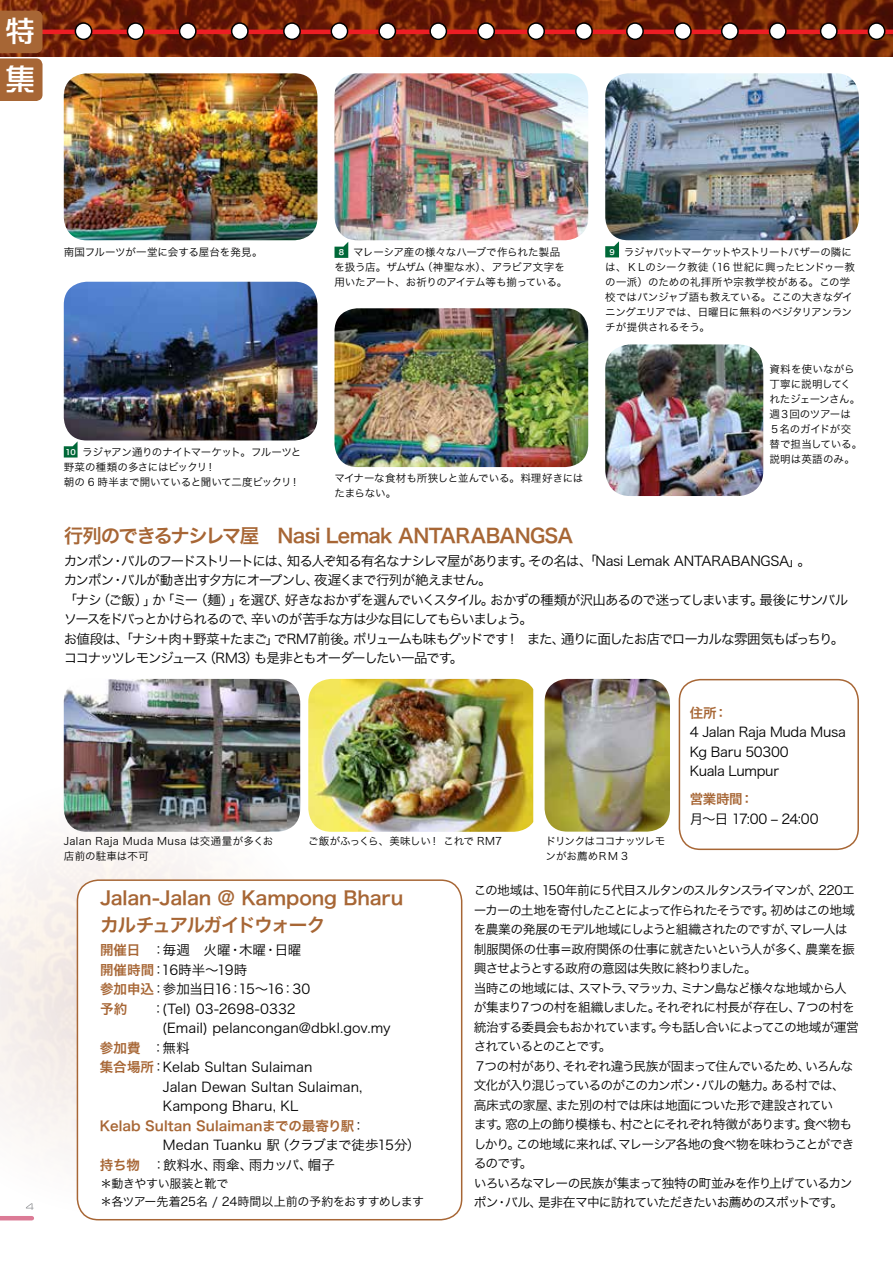
<style>
.page{position:relative;width:893px;height:1263px;background:#fff}
.page>*{position:absolute;margin:0;border:0;box-sizing:border-box;transform-origin:0 0}
.t1{font:30px/48px "DF So Gei W5 MP RKSJ H";color:#fff}
.t2{font:19.5px "Hira Kaku Pro N W6";letter-spacing:-.04em;color:#a76635}
.t3{font:18.75px/27px "Hira Kaku Pro N W6";letter-spacing:-.015em;color:#a76635}
.t4{font:13.5px/19.5px "Hira Kaku Pro N W3";letter-spacing:-.08em;color:#000}
.t5{font:13.5px/19.5px "Hira Kaku Pro N W3";letter-spacing:.01em;color:#000}
.t6{font:13.5px "Hira Kaku Pro N W3";letter-spacing:-.05em;color:#000}
.t7{font:13.5px/19.5px "Hira Kaku Pro N W3";letter-spacing:-.01em;color:#000}
.t8{font:13.5px "Hira Kaku Pro N W6";color:#a76635}
.t9{font:13.5px/19.5px "Hira Kaku Pro N W3";letter-spacing:-.02em;color:#000}
.t10{font:13.5px "Hira Kaku Pro N W3";letter-spacing:.005em;color:#000}
.t11{font:13.5px "Hira Kaku Pro N W3";letter-spacing:-.07em;color:#000}
.t12{font:12.75px/19.5px "Hira Kaku Pro N W3";letter-spacing:-.065em;color:#000}
.t13{font:12px/18px "Hira Kaku Pro N W3";letter-spacing:-.02em;color:#000}
.t14{font:10.5px/15px "Hira Kaku Pro N W3";letter-spacing:-.015em;color:#000}
.t15{font:10.5px/15px "Hira Kaku Pro N W3";letter-spacing:-.035em;color:#000}
.t16{font:10.5px/15px "Hira Kaku Pro N W3";letter-spacing:.035em;color:#000}
.t17{font:10.5px/15px "Hira Kaku Pro N W3";letter-spacing:-.04em;color:#000}
.t18{font:7.5px "Hira Kaku Pro N W6";color:#fff}
.s1{font-family:"Hira Kaku Pro N W6";color:#a76635}
.s2{font-family:"Hira Kaku Pro N W3";color:#000}
</style>
<div class="page">
<img style="left:0;top:754px;width:409px;height:467px">
<img style="left:0;top:0;width:893px;height:56px">
<hr style="left:0;top:30px;width:893px;height:4px;background:#ed1d24">
<div style="left:868px;top:23px;width:17px;height:16px;background:#fff;border-radius:50%"></div>
<div style="left:868px;top:22px;width:17px;height:18px;border:2px solid #000;border-radius:50%"></div>
<div style="left:675px;top:23px;width:16px;height:16px;background:#fff;border-radius:50%"></div>
<div style="left:674px;top:22px;width:18px;height:18px;border:2px solid #000;border-radius:50%"></div>
<div style="left:478px;top:23px;width:16px;height:16px;background:#fff;border-radius:50%"></div>
<div style="left:477px;top:22px;width:18px;height:18px;border:2px solid #000;border-radius:50%"></div>
<div style="left:770px;top:23px;width:16px;height:16px;background:#fff;border-radius:50%"></div>
<div style="left:769px;top:22px;width:18px;height:18px;border:2px solid #000;border-radius:50%"></div>
<div style="left:576px;top:23px;width:16px;height:16px;background:#fff;border-radius:50%"></div>
<div style="left:575px;top:22px;width:18px;height:18px;border:2px solid #000;border-radius:50%"></div>
<div style="left:379px;top:23px;width:16px;height:16px;background:#fff;border-radius:50%"></div>
<div style="left:378px;top:22px;width:18px;height:18px;border:2px solid #000;border-radius:50%"></div>
<div style="left:821px;top:23px;width:16px;height:16px;background:#fff;border-radius:50%"></div>
<div style="left:820px;top:22px;width:18px;height:18px;border:2px solid #000;border-radius:50%"></div>
<div style="left:627px;top:23px;width:16px;height:16px;background:#fff;border-radius:50%"></div>
<div style="left:626px;top:22px;width:18px;height:18px;border:2px solid #000;border-radius:50%"></div>
<div style="left:430px;top:23px;width:16px;height:16px;background:#fff;border-radius:50%"></div>
<div style="left:429px;top:22px;width:18px;height:18px;border:2px solid #000;border-radius:50%"></div>
<div style="left:722px;top:23px;width:16px;height:16px;background:#fff;border-radius:50%"></div>
<div style="left:721px;top:22px;width:18px;height:18px;border:2px solid #000;border-radius:50%"></div>
<div style="left:528px;top:23px;width:16px;height:16px;background:#fff;border-radius:50%"></div>
<div style="left:527px;top:22px;width:18px;height:18px;border:2px solid #000;border-radius:50%"></div>
<div style="left:331px;top:23px;width:17px;height:16px;background:#fff;border-radius:50%"></div>
<div style="left:331px;top:22px;width:17px;height:18px;border:2px solid #000;border-radius:50%"></div>
<div style="left:232px;top:23px;width:16px;height:16px;background:#fff;border-radius:50%"></div>
<div style="left:231px;top:22px;width:18px;height:18px;border:2px solid #000;border-radius:50%"></div>
<div style="left:180px;top:23px;width:16px;height:16px;background:#fff;border-radius:50%"></div>
<div style="left:179px;top:22px;width:18px;height:18px;border:2px solid #000;border-radius:50%"></div>
<div style="left:127px;top:23px;width:17px;height:16px;background:#fff;border-radius:50%"></div>
<div style="left:127px;top:22px;width:17px;height:18px;border:2px solid #000;border-radius:50%"></div>
<div style="left:75px;top:23px;width:17px;height:16px;background:#fff;border-radius:50%"></div>
<div style="left:75px;top:22px;width:17px;height:18px;border:2px solid #000;border-radius:50%"></div>
<div style="left:284px;top:23px;width:16px;height:16px;background:#fff;border-radius:50%"></div>
<div style="left:283px;top:22px;width:18px;height:18px;border:2px solid #000;border-radius:50%"></div>
<div style="left:77px;top:880px;width:385px;height:340px;background:#fff;border-radius:21px"></div>
<div style="left:77px;top:879px;width:385px;height:341px;border:2px solid #a76635;border-radius:21px"></div>
<div style="left:679px;top:679px;width:180px;height:171px;border:2px solid #a76635;border-radius:21px"></div>
<svg style="left:0;top:11px;width:43px;height:90px"></svg>
<img style="left:64px;top:73px;width:253px;height:167px">
<img style="left:64px;top:282px;width:253px;height:158px">
<img style="left:64px;top:679px;width:236px;height:153px">
<img style="left:334px;top:73px;width:254px;height:167px">
<img style="left:334px;top:308px;width:254px;height:159px">
<img style="left:308px;top:679px;width:225px;height:153px">
<img style="left:605px;top:73px;width:254px;height:167px">
<img style="left:605px;top:344px;width:158px;height:152px">
<img style="left:545px;top:679px;width:125px;height:153px">
<svg style="left:334px;top:242px;width:14px;height:16px"></svg>
<svg style="left:64px;top:441px;width:14px;height:16px"></svg>
<svg style="left:605px;top:241px;width:14px;height:16px"></svg>
<svg style="left:26px;top:1203px;width:8px;height:7px"></svg>
<hr style="left:0;top:1216px;width:32px;height:4px;background:#dc7b96">
<h1 class="t1" style="left:5px;top:7px;width:31px">特集</h1>
<p class="t14" style="left:64px;top:244px;width:200px">南国フルーツが一堂に会する屋台を発見。</p>
<p class="t14" style="left:334px;top:244px;width:234px;text-indent:19px">マレーシア産の様々なハーブで作られた製品を扱う店。ザムザム（神聖な水）、アラビア文字を用いたアート、お祈りのアイテム等も揃っている。</p>
<p class="t18" style="left:339px;top:245px;width:7px">8</p>
<p class="t15" style="left:64px;top:443px;width:239px;text-indent:19px">ラジャアン通りのナイトマーケット。フルーツと野菜の種類の多さにはビックリ！<br>朝の 6 時半まで開いていると聞いて二度ビックリ！</p>
<p class="t18" style="left:65px;top:445px;width:12px">10</p>
<p class="t14" style="left:334px;top:470px;width:250px">マイナーな食材も所狭しと並んでいる。料理好きにはたまらない。</p>
<h2 class="t2" style="left:64px;top:518px;width:511px">行列のできるナシレマ屋　Nasi Lemak ANTARABANGSA</h2>
<p class="t14" style="left:605px;top:244px;width:251px;text-indent:19px">ラジャバットマーケットやストリートバザーの隣には、ＫＬのシーク教徒（16 世紀に興ったヒンドゥー教の一派）のための礼拝所や宗教学校がある。この学校ではパンジャブ語も教えている。ここの大きなダイニングエリアでは、日曜日に無料のベジタリアンランチが提供されるそう。</p>
<p class="t14" style="left:769px;top:361px;width:94px">資料を使いながら丁寧に説明してくれたジェーンさん。週３回のツアーは<br>５名のガイドが交替で担当している。説明は英語のみ。</p>
<p class="t18" style="left:609px;top:245px;width:7px">9</p>
<p class="t4" style="left:64px;top:550px;width:786px">カンポン・バルのフードストリートには、知る人ぞ知る有名なナシレマ屋があります。その名は、「Nasi Lemak ANTARABANGSA」。<br>カンポン・バルが動き出す夕方にオープンし、夜遅くまで行列が絶えません。<br>「ナシ（ご飯）」か「ミー（麺）」を選び、好きなおかずを選んでいくスタイル。おかずの種類が沢山あるので迷ってしまいます。最後にサンバルソースをドバっとかけられるので、辛いのが苦手な方は少な目にしてもらいましょう。<br>お値段は、「ナシ＋肉＋野菜＋たまご」でRM7前後。ボリュームも味もグッドです！ また、通りに面したお店でローカルな雰囲気もばっちり。ココナッツレモンジュース（RM3）も是非ともオーダーしたい一品です。</p>
<p class="t16" style="left:64px;top:832px;width:211px">Jalan Raja Muda Musa は交通量が多くお店前の駐車は不可</p>
<p class="t15" style="left:308px;top:832px;width:195px">ご飯がふっくら、美味しい！ これで RM7</p>
<p class="t17" style="left:545px;top:832px;width:121px">ドリンクはココナッツレモンがお薦めＲＭ 3</p>
<p class="t8" style="left:690px;top:700px;width:39px">住所：</p>
<p class="t9" style="left:690px;top:721px;width:157px">4 Jalan Raja Muda Musa<br>Kg Baru 50300<br>Kuala Lumpur</p>
<p class="t8" style="left:690px;top:787px;width:65px">営業時間：</p>
<p class="t6" style="left:690px;top:806px;width:130px">月～日 17:00 – 24:00</p>
<h3 class="t3" style="left:100px;top:883px;width:305px">Jalan-Jalan @ Kampong Bharuカルチュアルガイドウォーク</h3>
<p class="t12" style="left:474px;top:880px;width:387px">この地域は、150年前に５代目スルタンのスルタンスライマンが、220エーカーの土地を寄付したことによって作られたそうです。初めはこの地域を農業の発展のモデル地域にしようと組織されたのですが、マレー人は制服関係の仕事＝政府関係の仕事に就きたいという人が多く、農業を振興させようとする政府の意図は失敗に終わりました。<br>当時この地域には、スマトラ、マラッカ、ミナン島など様々な地域から人が集まり７つの村を組織しました。それぞれに村長が存在し、７つの村を統治する委員会もおかれています。今も話し合いによってこの地域が運営されているとのことです。<br>７つの村があり、それぞれ違う民族が固まって住んでいるため、いろんな文化が入り混じっているのがこのカンポン・バルの魅力。ある村では、高床式の家屋、また別の村では床は地面についた形で建設されてい<br>ます。窓の上の飾り模様も、村ごとにそれぞれ特徴があります。食べ物もしかり。この地域に来れば、マレーシア各地の食べ物を味わうことができるのです。<br>いろいろなマレーの民族が集まって独特の町並みを作り上げているカンポン・バル、是非在マ中に訪れていただきたいお薦めのスポットです。</p>
<p class="t6" style="left:100px;top:938px;width:203px"><span class="s1">開催日</span>　：毎週　火曜・木曜・日曜</p>
<p class="t6" style="left:100px;top:958px;width:149px"><span class="s1">開催時間</span>：16時半～19時</p>
<p class="t11" style="left:100px;top:977px;width:212px"><span class="s1">参加申込</span>：参加当日16：15～16：30</p>
<p class="t10" style="left:100px;top:997px;width:197px"><span class="s1">予約</span>　　：(Tel) 03-2698-0332</p>
<p class="t5" style="left:162px;top:1018px;width:230px">(Email) pelancongan@dbkl.gov.my</p>
<p class="t8" style="left:100px;top:1036px;width:91px">参加費 <span class="s2">：無料</span></p>
<p class="t5" style="left:163px;top:1057px;width:201px;text-indent:-63px"><span class="s1">集合場所</span>：Kelab Sultan Sulaiman<br>Jalan Dewan Sultan Sulaiman,<br>Kampong Bharu, KL</p>
<p class="t8" style="left:100px;top:1114px;width:267px">Kelab Sultan Sulaimanまでの最寄り駅<span class="s2">：</span></p>
<p class="t7" style="left:100px;top:1135px;width:322px;text-indent:63px">Medan Tuanku 駅（クラブまで徒歩15分）<span class="s1">持ち物</span>　：飲料水、雨傘、雨カッパ、帽子</p>
<p class="t13" style="left:100px;top:1174px;width:326px">＊動きやすい服装と靴で<br>＊各ツアー先着25名 / 24時間以上前の予約をおすすめします</p>
</div>
